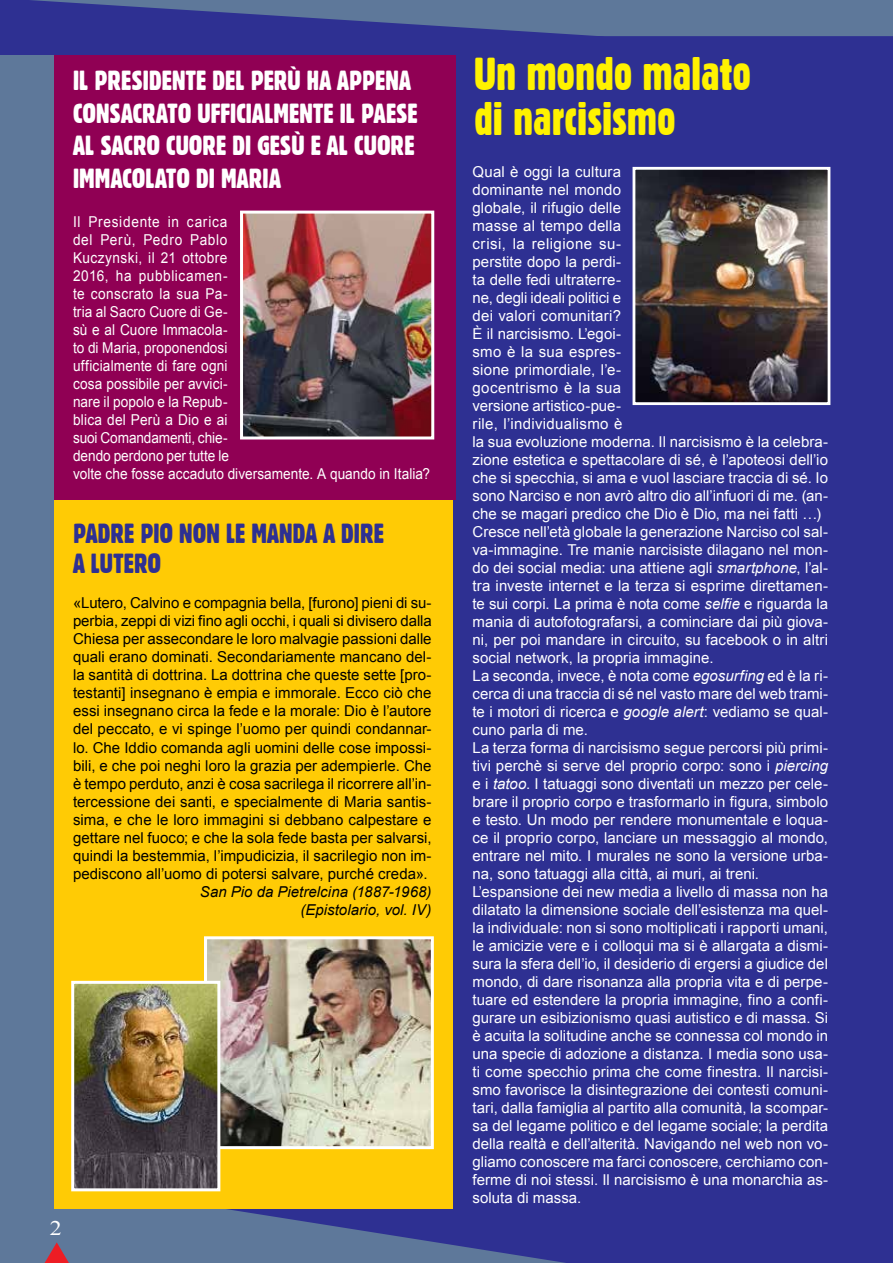
<style>
.page{position:relative;width:893px;height:1263px;background:#fff}
.page>*{position:absolute;margin:0;border:0;box-sizing:border-box;transform-origin:0 0}
.t1{font:45px/45px "Gothic 821 Condensed BT";color:#fff200}
.t2{font:27px/32.4px "Gothic 821 Condensed BT";color:#fff}
.t3{font:27px/30px "Gothic 821 Condensed BT";letter-spacing:-.005em;color:#2e3092}
.t4{font:20.7px "Times New Roman";color:#fff;scale:1.16 1}
.t5{font:15px/18px "Arial";letter-spacing:.005em;color:#fff}
.t6{font:15px/18px "Arial";color:#000;text-align:justify}
.t7{font:15px/18px "Arial";letter-spacing:.005em;color:#fff;scale:.91 1}
.t8{font:italic 15px/18.1px "Arial";color:#000;text-align:right}
.s1{font-style:italic}
</style>
<div class="page">
<div style="left:0;top:0;width:893px;height:43px;background:#5e789a"></div>
<div style="left:54px;top:1209px;width:83px;height:54px;background:#5e789a"></div>
<svg style="left:137px;top:1209px;width:316px;height:54px;background:#526698"></svg>
<svg style="left:0;top:0;width:595px;height:55px;fill:#2e3092"></svg>
<div style="left:453px;top:36px;width:440px;height:1227px;background:#2e3092"></div>
<div style="left:40px;top:500px;width:413px;height:709px;background:#ffcb05"></div>
<div style="left:0;top:55px;width:54px;height:1208px;background:#5e789a"></div>
<svg style="left:45px;top:1242px;width:24px;height:21px"></svg>
<img style="left:637px;top:171px;width:189px;height:230px">
<div style="left:633px;top:167px;width:197px;height:238px;border:3px solid #fff"></div>
<img style="left:208px;top:940px;width:222px;height:205px">
<div style="left:204px;top:936px;width:230px;height:213px;border:3px solid #fff"></div>
<img style="left:75px;top:985px;width:141px;height:202px">
<div style="left:71px;top:981px;width:149px;height:210px;border:3px solid #fff"></div>
<div style="left:54px;top:55px;width:401px;height:445px;background:#900054"></div>
<img style="left:244px;top:215px;width:186px;height:220px">
<div style="left:240px;top:211px;width:194px;height:228px;border:3px solid #fff"></div>
<h2 class="t2" style="left:73px;top:64px;width:346px">IL PRESIDENTE DEL PERÙ HA APPENA<br>CONSACRATO UFFICIALMENTE IL PAESE<br>AL SACRO CUORE DI GESÙ E AL CUORE<br>IMMACOLATO DI MARIA</h2>
<p class="t7" style="left:73px;top:212px;width:394px">Il Presidente in carica<br>del Perù, Pedro Pablo<br>Kuczynski, il 21 ottobre<br>2016, ha pubblicamen-<br>te conscrato la sua Pa-<br>tria al Sacro Cuore di Ge-<br>sù e al Cuore Immacola-<br>to di Maria, proponendosi<br>ufficialmente di fare ogni<br>cosa possibile per avvici-<br>nare il popolo e la Repub-<br>blica del Perù a Dio e ai<br>suoi Comandamenti, chie-<br>dendo perdono per tutte le<br>volte che fosse accaduto diversamente. A quando in Italia?</p>
<h2 class="t3" style="left:73px;top:518px;width:312px">PADRE PIO NON LE MANDA A DIRE<br>A LUTERO</h2>
<p class="t6" style="left:73px;top:594px;width:360px">«Lutero, Calvino e compagnia bella, [furono] pieni di su&shy;perbia, zeppi di vizi fino agli occhi, i quali si divisero dalla Chiesa per assecondare le loro malvagie passioni dalle quali erano dominati. Secondariamente mancano del&shy;la santità di dottrina. La dottrina che queste sette [pro&shy;testanti] insegnano è empia e immorale. Ecco ciò che essi insegnano circa la fede e la morale: Dio è l’autore del peccato, e vi spinge l’uomo per quindi condannar&shy;lo. Che Iddio comanda agli uomini delle cose impossi&shy;bili, e che poi neghi loro la grazia per adempierle. Che è tempo perduto, anzi è cosa sacrilega il ricorrere all’in&shy;tercessione dei santi, e specialmente di Maria santis&shy;sima, e che le loro immagini si debbano calpestare e gettare nel fuoco; e che la sola fede basta per salvarsi, quindi la bestemmia, l’impudicizia, il sacrilegio non im&shy;pediscono all’uomo di potersi salvare, purché creda».</p>
<p class="t8" style="left:200px;top:883px;width:233px">San Pio da Pietrelcina (1887-1968) (Epistolario, vol. IV)</p>
<h3 class="t4" style="left:50px;top:1214px;width:12px">2</h3>
<h1 class="t1" style="left:474px;top:51px;width:279px">UN MONDO MALATO<br>DI NARCISISMO</h1>
<p class="t5" style="left:472px;top:163px;width:357px">Qual è oggi la cultura<br>dominante nel mondo<br>globale, il rifugio delle<br>masse al tempo della<br>crisi, la religione su-<br>perstite dopo la perdi-<br>ta delle fedi ultraterre-<br>ne, degli ideali politici e<br>dei valori comunitari?<br>È il narcisismo. L’egoi-<br>smo è la sua espres-<br>sione primordiale, l’e-<br>gocentrismo è la sua<br>versione artistico-pue-<br>rile, l’individualismo è<br>la sua evoluzione moderna. Il narcisismo è la celebra&shy;zione estetica e spettacolare di sé, è l’apoteosi dell’io che si specchia, si ama e vuol lasciare traccia di sé. Io sono Narciso e non avrò altro dio all’infuori di me. (an&shy;che se magari predico che Dio è Dio, ma nei fatti …)<br>Cresce nell’età globale la generazione Narciso col sal&shy;va-immagine. Tre manie narcisiste dilagano nel mon&shy;do dei social media: una attiene agli <span class="s1">smartphone</span>, l’al&shy;tra investe internet e la terza si esprime direttamen&shy;te sui corpi. La prima è nota come <span class="s1">selfie</span> e riguarda la mania di autofotografarsi, a cominciare dai più giova&shy;ni, per poi mandare in circuito, su facebook o in altri social network, la propria immagine.<br>La seconda, invece, è nota come <span class="s1">egosurfing</span> ed è la ri&shy;cerca di una traccia di sé nel vasto mare del web trami&shy;te i motori di ricerca e <span class="s1">google alert</span>: vediamo se qual&shy;cuno parla di me.<br>La terza forma di narcisismo segue percorsi più primi&shy;tivi perchè si serve del proprio corpo: sono i <span class="s1">piercing </span>e i <span class="s1">tatoo</span>. I tatuaggi sono diventati un mezzo per cele&shy;brare il proprio corpo e trasformarlo in figura, simbolo e testo. Un modo per rendere monumentale e loqua&shy;ce il proprio corpo, lanciare un messaggio al mondo, entrare nel mito. I murales ne sono la versione urba&shy;na, sono tatuaggi alla città, ai muri, ai treni.<br>L’espansione dei new media a livello di massa non ha dilatato la dimensione sociale dell’esistenza ma quel&shy;la individuale: non si sono moltiplicati i rapporti umani, le amicizie vere e i colloqui ma si è allargata a dismi&shy;sura la sfera dell’io, il desiderio di ergersi a giudice del mondo, di dare risonanza alla propria vita e di perpe&shy;tuare ed estendere la propria immagine, fino a confi&shy;gurare un esibizionismo quasi autistico e di massa. Si è acuita la solitudine anche se connessa col mondo in una specie di adozione a distanza. I media sono usa&shy;ti come specchio prima che come finestra. Il narcisi&shy;smo favorisce la disintegrazione dei contesti comuni&shy;tari, dalla famiglia al partito alla comunità, la scompar&shy;sa del legame politico e del legame sociale; la perdita della realtà e dell’alterità. Navigando nel web non vo&shy;gliamo conoscere ma farci conoscere, cerchiamo con&shy;ferme di noi stessi. Il narcisismo è una monarchia as&shy;soluta di massa.</p>
</div>
